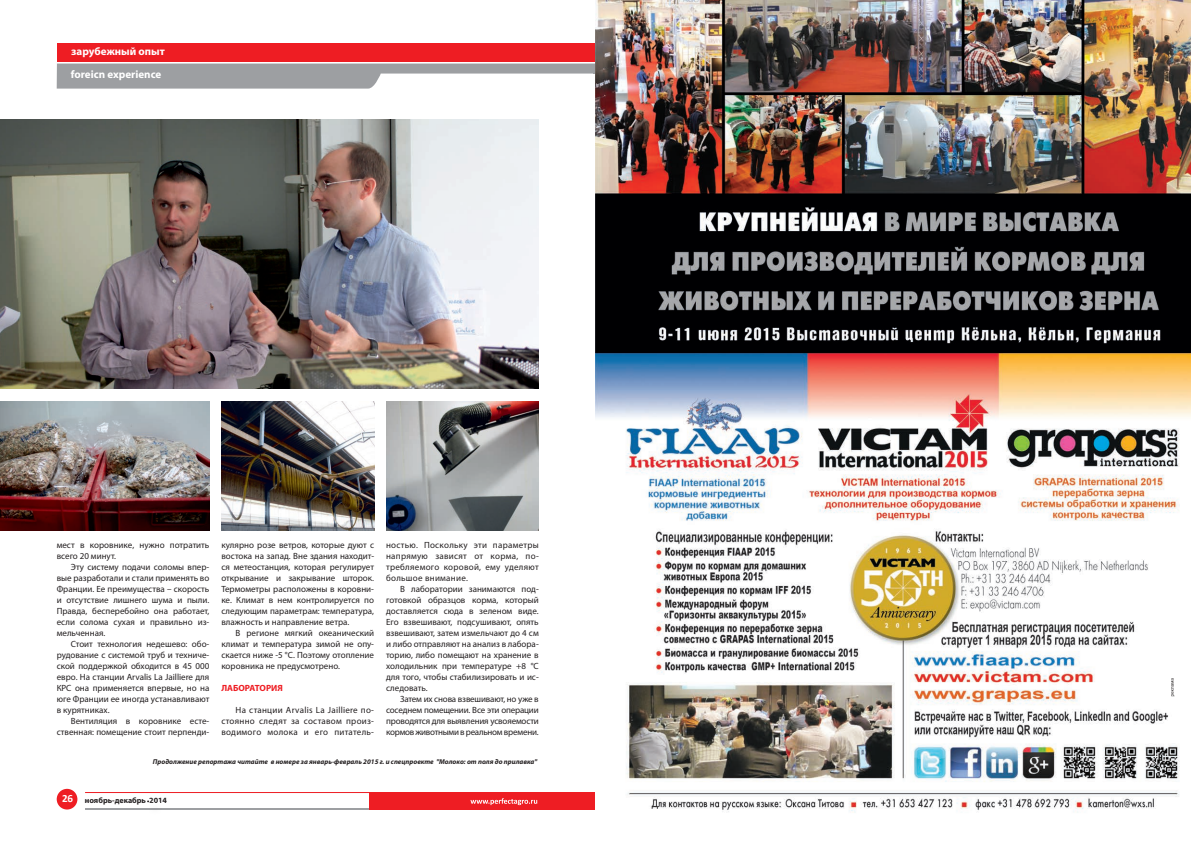
<style>
.page{position:relative;width:1191px;height:842px;background:#fff}
.page>*{position:absolute;margin:0;border:0;box-sizing:border-box;transform-origin:0 0}
.t1{font:700 11px/23.4px "Myriad Pro";color:#fff}
.t2{font:700 11px "Calibri";color:#fff}
.t3{font:9px/11px "Myriad Pro";color:#231f20;text-align:justify}
.t4{font:700 9px "Myriad Pro";color:#ee1d23}
.t5{font:700 8px "Myriad Pro";color:#231f20}
.t6{font:italic 700 7px "Myriad Pro";color:#231f20}
</style>
<div class="page">
<hr style="left:85px;top:808px;width:285px;height:1px;background:#9d9fa2">
<div style="left:369px;top:792px;width:226px;height:17px;background:#ee1d23"></div>
<div style="left:57px;top:789px;width:20px;height:20px;background:#ee1d23;border-radius:50%"></div>
<div style="left:57px;top:43px;width:538px;height:18px;background:#ee1d23"></div>
<svg style="left:57px;top:64px;width:537px;height:25px"></svg>
<svg style="left:470px;top:798px;width:67px;height:7px"></svg>
<hr style="left:85px;top:792px;width:286px;height:1px;background:#ee1d23">
<svg style="left:147px;top:800px;width:14px;height:10px"></svg>
<img style="left:0;top:119px;width:539px;height:269px">
<img style="left:221px;top:401px;width:153px;height:129px">
<img style="left:386px;top:401px;width:153px;height:129px">
<img style="left:0;top:401px;width:209px;height:129px">
<img style="left:595px;top:0;width:596px;height:813px">
<svg style="left:1171px;top:678px;width:3px;height:18px"></svg>
<p class="t1" style="left:71px;top:39px;width:95px">зарубежный опыт foreicn experience</p>
<p class="t3" style="left:386px;top:539px;width:154px">ностью. Поскольку эти параметры напрямую зависят от корма, по&shy;требляемого коровой, ему уделяют большое внимание.</p>
<p class="t3" style="left:386px;top:583px;width:154px;text-indent:14px">В лаборатории занимаются под&shy;готовкой образцов корма, который доставляется сюда в зеленом виде.<br>Его взвешивают, подсушивают, опять взвешивают, затем измельчают до 4 см и либо отправляют на анализ в лабора&shy;торию, либо помещают на хранение в холодильник при температуре +8 °С для того, чтобы стабилизировать и ис&shy;следовать.</p>
<p class="t3" style="left:386px;top:693px;width:154px;text-indent:14px">Затем их снова взвешивают, но уже в соседнем помещении. Все эти операции проводятся для выявления усвояемости кормов животными в реальном времени.</p>
<p class="t6" style="left:153px;top:757px;width:386px">Продолжение репортажа читайте в номере за январь-февраль 2015 г. и спецпроекте "Молоко: от поля до прилавка"</p>
<p class="t3" style="left:221px;top:539px;width:154px">кулярно розе ветров, которые дуют с востока на запад. Вне здания находит&shy;ся метеостанция, которая регулирует открывание и закрывание шторок.<br>Термометры расположены в коровни&shy;ке. Климат в нем контролируется по следующим параметрам: температура, влажность и направление ветра.</p>
<p class="t3" style="left:221px;top:627px;width:154px;text-indent:14px">В регионе мягкий океанический климат и температура зимой не опу&shy;скается ниже -5 °С. Поэтому отопление коровника не предусмотрено.</p>
<p class="t4" style="left:221px;top:682px;width:63px">ЛАБОРАТОРИЯ</p>
<p class="t3" style="left:221px;top:704px;width:154px;text-indent:14px">На станции Arvalis La Jailliere по&shy;стоянно следят за составом произ&shy;водимого молока и его питатель-</p>
<p class="t3" style="left:57px;top:540px;width:154px">мест в коровнике, нужно потратить всего 20 минут.</p>
<p class="t3" style="left:57px;top:562px;width:154px;text-indent:14px">Эту систему подачи соломы впер&shy;вые разработали и стали применять во Франции. Ее преимущества – скорость и отсутствие лишнего шума и пыли.<br>Правда, бесперебойно она работает, если солома сухая и правильно из&shy;мельченная.</p>
<p class="t3" style="left:57px;top:638px;width:154px;text-indent:14px">Стоит технология недешево: обо&shy;рудование с системой труб и техниче&shy;ской поддержкой обходится в 45 000 евро. На станции Arvalis La Jailliere для КРС она применяется впервые, но на юге Франции ее иногда устанавливают в курятниках.</p>
<p class="t3" style="left:57px;top:715px;width:154px;text-align:right">Вентиляция в коровнике есте&shy;ственная: помещение стоит перпенди-</p>
<p class="t2" style="left:62px;top:791px;width:13px">26</p>
<p class="t5" style="left:85px;top:795px;width:84px">ноябрь-декабрь 2014</p>
</div>
